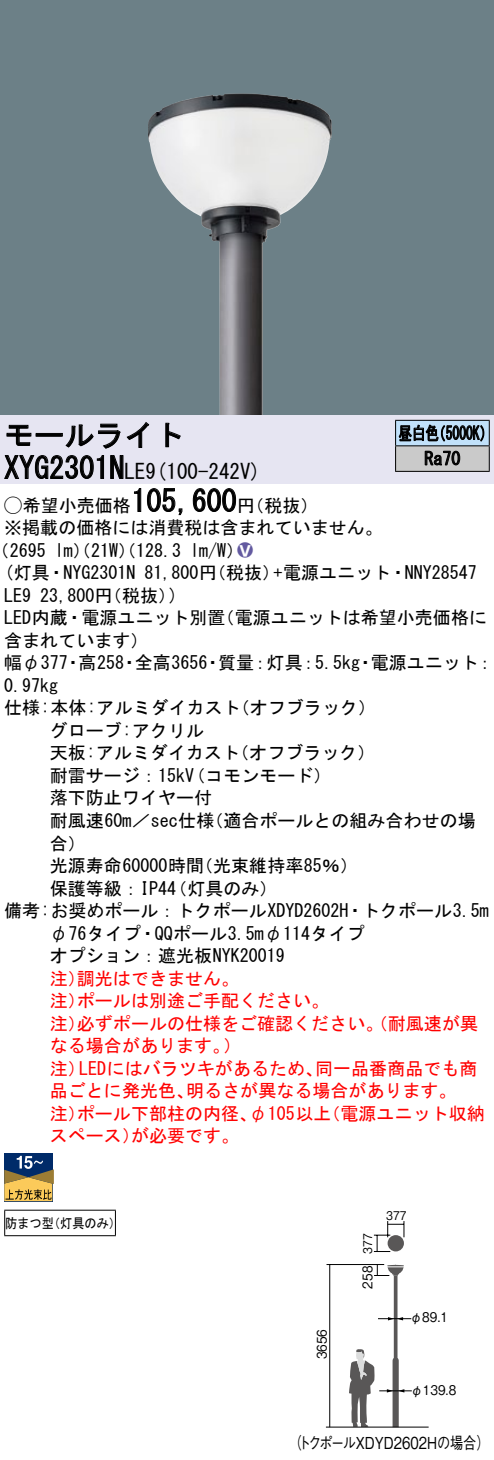
<style>
.page{position:relative;width:494px;height:1460px;background:#fff}
.page>*{position:absolute;margin:0;border:0;box-sizing:border-box;transform-origin:0 0}
.t1{font:30px "MS Gothic";color:#000}
.t2{font:21px "MS Gothic";color:#000}
.t3{font:18px/22.5px "MS Gothic";color:#000}
.t4{font:18px/22.5px "MS Gothic";color:#f00}
.t5{font:18px/25.5px "MS Gothic";color:#000;scale:.75 1}
.t6{font:18px "Ford Classification 1";color:#635aa0}
.t7{font:16.5px "Gothic BBB Pro Medium 90 pv RKSJ H";color:#000;scale:.8 1}
.t8{font:13.5px "MS Gothic";color:#000;scale:.9 1}
.t9{font:13.2px "Gothic BBB Pro Medium 90 pv RKSJ H";color:#000;scale:.9 1}
.t10{font:12px "Gothic BBB Pro Medium 90 pv RKSJ H";color:#000;scale:.9 1}
.s1{font-size:30px}
.s2{font-family:"Ford Classification 1"}
.s3{color:#fff}
</style>
<div class="page">
<div style="left:0;top:0;width:493px;height:415px;background:#6c8087"></div>
<img style="left:148px;top:93px;width:183px;height:322px">
<div style="left:0;top:415px;width:493px;height:68px;background:#e6e5f2"></div>
<svg style="left:165px;top:422px;width:16px;height:25px"></svg>
<svg style="left:4px;top:422px;width:145px;height:57px"></svg>
<svg style="left:134px;top:488px;width:49px;height:27px"></svg>
<svg style="left:192px;top:488px;width:44px;height:24px"></svg>
<div style="left:4px;top:1153px;width:48px;height:48px;background:#002b69"></div>
<svg style="left:4px;top:1155px;width:50px;height:46px"></svg>
<hr style="left:4px;top:1209px;width:112px;height:1px;background:#000">
<svg style="left:4px;top:1210px;width:1px;height:25px"></svg>
<svg style="left:115px;top:1210px;width:1px;height:25px"></svg>
<hr style="left:4px;top:1235px;width:112px;height:1px;background:#000">
<hr style="left:395px;top:420px;width:94px;height:1px;background:#000">
<hr style="left:395px;top:471px;width:94px;height:1px;background:#000">
<svg style="left:395px;top:421px;width:94px;height:50px;background:#98a3ab"></svg>
<hr style="left:377px;top:1318px;width:34px;height:1px;background:#000">
<hr style="left:326px;top:1264px;width:58px;height:1px;background:#000">
<hr style="left:329px;top:1264px;width:1px;height:163px;background:#000">
<hr style="left:325px;top:1426px;width:103px;height:1px;background:#000">
<svg style="left:373px;top:1221px;width:31px;height:31px"></svg>
<hr style="left:379px;top:1390px;width:32px;height:1px;background:#000">
<svg style="left:348px;top:1264px;width:56px;height:163px"></svg>
<h1 class="t1" style="left:4px;top:420px;width:182px">モールライト</h1>
<p class="t2" style="left:109px;top:460px;width:153px"><span class="s1">N</span>LE (9 100-242 (V</p>
<h1 class="t1" style="left:4px;top:453px;width:107px">XYG2301</h1>
<h1 class="t1" style="left:131px;top:486px;width:106px">105,600</h1>
<p class="t3" style="left:4px;top:494px;width:380px"><span class="s2">A</span>希望小売価格<br>※掲載の価格には消費税は含まれていません。</p>
<p class="t6" style="left:237px;top:541px;width:17px">2<span class="s3">8</span></p>
<p class="t3" style="left:237px;top:494px;width:82px">（円税抜(</p>
<p class="t3" style="left:190px;top:539px;width:55px">l m (W/</p>
<p class="t3" style="left:-8px;top:539px;width:56px">（2695</p>
<p class="t3" style="left:55px;top:539px;width:128px">lm）（21 ）（W 128.3</p>
<p class="t5" style="left:424px;top:420px;width:49px;text-indent:-26px">昼白色<br>Ra70</p>
<p class="t5" style="left:432px;top:420px;width:82px">（5000 (K</p>
<p class="t3" style="left:4px;top:561px;width:133px">(灯具・NYG2301N</p>
<p class="t3" style="left:144px;top:561px;width:137px">81,800 （円税抜）</p>
<p class="t3" style="left:273px;top:561px;width:205px">+電源ユニット・NNY28547</p>
<p class="t3" style="left:4px;top:584px;width:29px">LE9</p>
<p class="t3" style="left:40px;top:584px;width:137px">23,800 （円税抜(</p>
<p class="t3" style="left:169px;top:584px;width:10px">(</p>
<p class="t3" style="left:4px;top:606px;width:223px">LED内蔵・電源ユニット別置含まれています(</p>
<p class="t3" style="left:216px;top:606px;width:271px">（電源ユニットは希望小売価格に</p>
<p class="t3" style="left:78px;top:651px;width:47px">高258</p>
<p class="t3" style="left:135px;top:651px;width:74px">全高3656</p>
<p class="t3" style="left:4px;top:651px;width:65px">幅φ377<br>0.97kg</p>
<p class="t3" style="left:218px;top:651px;width:37px">質量</p>
<p class="t3" style="left:266px;top:651px;width:37px">灯具</p>
<p class="t3" style="left:370px;top:651px;width:109px">電源ユニット</p>
<p class="t3" style="left:299px;top:651px;width:62px">：5.5kg</p>
<p class="t3" style="left:251px;top:651px;width:19px">：</p>
<p class="t3" style="left:475px;top:651px;width:19px">：</p>
<p class="t3" style="left:64px;top:651px;width:19px">・</p>
<p class="t3" style="left:120px;top:651px;width:19px">・</p>
<p class="t3" style="left:204px;top:651px;width:19px">・</p>
<p class="t3" style="left:356px;top:651px;width:19px">・</p>
<p class="t3" style="left:232px;top:696px;width:145px">（オフブラック(</p>
<p class="t3" style="left:4px;top:696px;width:238px">仕様:本体:アルミダイカスト</p>
<p class="t3" style="left:50px;top:719px;width:156px">グローブ:アクリル</p>
<p class="t3" style="left:231px;top:741px;width:145px">（オフブラック(</p>
<p class="t3" style="left:187px;top:741px;width:145px;text-indent:-137px">天板:アルミダイカスト<br>（コモンモード(</p>
<p class="t3" style="left:50px;top:764px;width:146px">耐雷サージ：15kV</p>
<p class="t3" style="left:50px;top:786px;width:164px">落下防止ワイヤー付</p>
<p class="t3" style="left:205px;top:809px;width:271px">（適合ポールとの組み合わせの場</p>
<p class="t3" style="left:50px;top:809px;width:166px">耐風速60 ／m sec仕様</p>
<p class="t3" style="left:50px;top:831px;width:37px">合(</p>
<p class="t3" style="left:195px;top:854px;width:164px">（光束維持率85％(</p>
<p class="t3" style="left:169px;top:854px;width:109px;text-indent:-119px">光源寿命60000時間<br>（灯具のみ(</p>
<p class="t3" style="left:50px;top:876px;width:128px">保護等級：IP44</p>
<p class="t3" style="left:4px;top:899px;width:485px">備考:お奨めポール：トクポールXDYD2602 ・H トクポール3.5m</p>
<p class="t3" style="left:50px;top:921px;width:316px">φ76タイプ・QQポール3.5mφ114タイプ</p>
<p class="t3" style="left:50px;top:944px;width:236px">オプション：遮光板NYK20019</p>
<p class="t4" style="left:77px;top:966px;width:163px">調光はできません。</p>
<p class="t4" style="left:77px;top:966px;width:253px;text-indent:-27px">注）<br>ポールは別途ご手配ください。</p>
<p class="t4" style="left:77px;top:989px;width:402px;text-indent:-27px">注）<br>必ずポールの仕様をご確認ください。（耐風速が異</p>
<p class="t4" style="left:50px;top:1011px;width:37px">注）</p>
<p class="t4" style="left:50px;top:1034px;width:181px">なる場合があります。</p>
<p class="t4" style="left:223px;top:1034px;width:19px">(</p>
<p class="t4" style="left:79px;top:1056px;width:245px">LEDにはバラツキがあるため、</p>
<p class="t4" style="left:315px;top:1056px;width:163px">同一品番商品でも商</p>
<p class="t4" style="left:50px;top:1056px;width:37px">注）</p>
<p class="t4" style="left:50px;top:1079px;width:145px">品ごとに発光色、</p>
<p class="t4" style="left:186px;top:1079px;width:272px">明るさが異なる場合があります。</p>
<p class="t4" style="left:77px;top:1101px;width:256px">ポール下部柱の内径 φ、 105以上</p>
<p class="t4" style="left:322px;top:1101px;width:163px">（電源ユニット収納</p>
<p class="t4" style="left:50px;top:1101px;width:37px">注）</p>
<p class="t4" style="left:131px;top:1124px;width:109px">が必要です。</p>
<p class="t4" style="left:50px;top:1124px;width:91px">スペース）</p>
<p class="t8" style="left:5px;top:1216px;width:56px">防まつ型</p>
<p class="t8" style="left:48px;top:1216px;width:83px">（灯具のみ(</p>
<p class="t9" style="left:311px;top:1359px;width:35px;rotate:-90deg">3656</p>
<p class="t10" style="left:357px;top:1254px;width:24px;rotate:-90deg">377</p>
<p class="t9" style="left:356px;top:1288px;width:27px;rotate:-90deg">258</p>
<p class="t10" style="left:386px;top:1206px;width:24px">377</p>
<p class="t9" style="left:410px;top:1306px;width:43px">φ89.1</p>
<p class="t9" style="left:410px;top:1379px;width:52px">φ139.8</p>
<p class="t7" style="left:297px;top:1428px;width:241px">トクポールXDYD2602Hの場合(</p>
<p class="t7" style="left:288px;top:1428px;width:18px">（</p>
</div>
